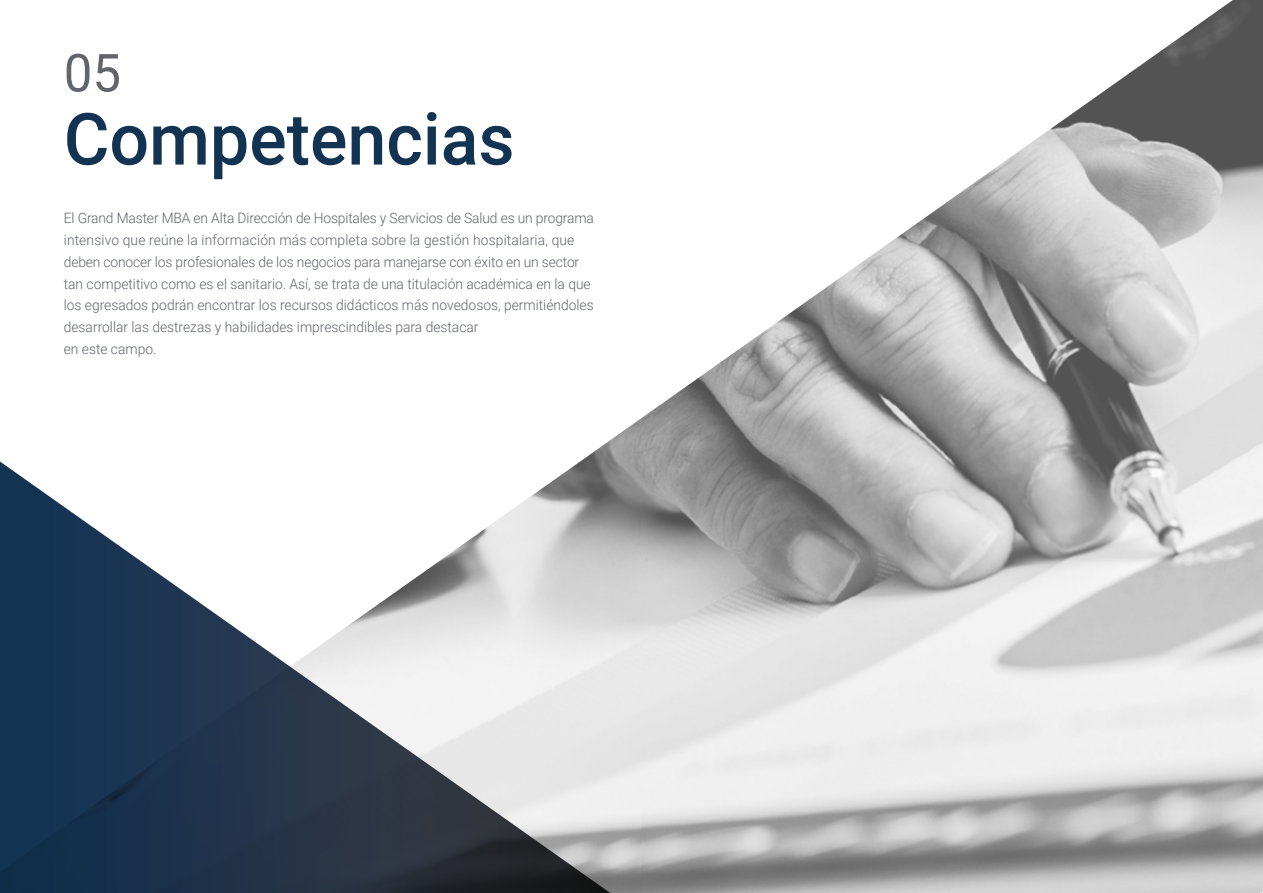
<style>
.page{position:relative;width:1263px;height:893px;background:#fff}
.page>*{position:absolute;margin:0;border:0;box-sizing:border-box;transform-origin:0 0}
.t1{font:500 72px "Roboto";color:#123352}
.t2{font:52.5px "Roboto";color:#61646a}
.t3{font:300 14.25px/21.8px "Roboto";color:#61646a}
</style>
<div class="page">
<img style="left:602px;top:0;width:661px;height:893px">
<svg style="left:0;top:446px;width:640px;height:447px"></svg>
<h2 class="t2" style="left:64px;top:36px;width:59px">05</h2>
<h1 class="t1" style="left:64px;top:89px;width:452px">Competencias</h1>
<p class="t3" style="left:64px;top:207px;width:532px">El Grand Master MBA en Alta Dirección de Hospitales y Servicios de Salud es un programa intensivo que reúne la información más completa sobre la gestión hospitalaria, que deben conocer los profesionales de los negocios para manejarse con éxito en un sector tan competitivo como es el sanitario. Así, se trata de una titulación académica en la que los egresados podrán encontrar los recursos didácticos más novedosos, permitiéndoles desarrollar las destrezas y habilidades imprescindibles para destacar<br>en este campo.</p>
</div>
